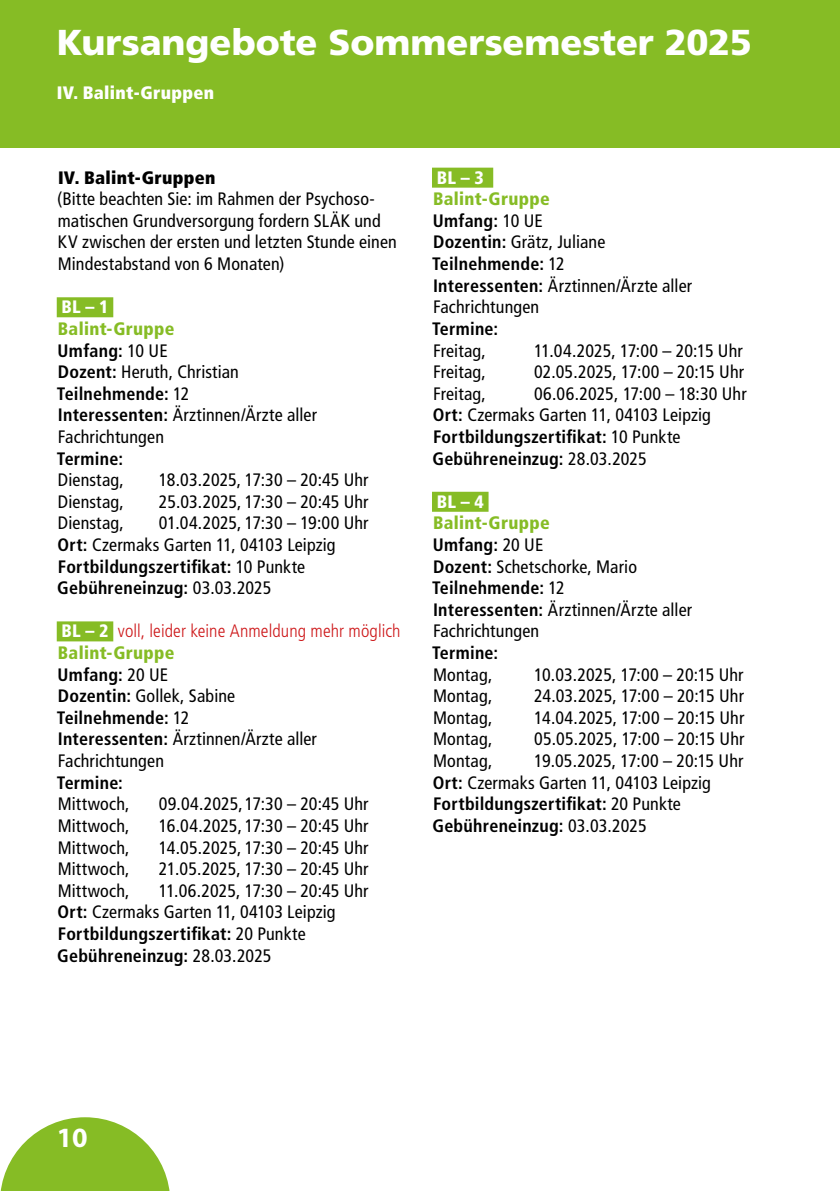
<style>
.page{position:relative;width:840px;height:1191px;background:#fff}
.page>*{position:absolute;margin:0;border:0;box-sizing:border-box;transform-origin:0 0}
.t1{font:900 36px "Frutiger LT Std";color:#fff}
.t2{font:700 28px "Myriad Pro";color:#fff}
.t3{font:condensed 18px/21.6px "Frutiger LT Std";letter-spacing:.005em;color:#000}
.t4{font:700 condensed 18px "Frutiger LT Std";letter-spacing:.015em;color:#000}
.t5{font:900 condensed 18px "Frutiger LT Std";letter-spacing:.02em;color:#000}
.t6{font:900 condensed 18px "Frutiger LT Std";letter-spacing:.02em;color:#fff}
.t7{font:900 condensed 18px "Frutiger LT Std";color:#fff}
.s1{font-weight:900;color:#86bc25}
.s2{font-weight:700}
.s3{font-weight:900;color:#fff}
.s4{font-weight:300;color:#cd1719}
</style>
<div class="page">
<div style="left:0;top:0;width:839px;height:147px;background:#86bc25"></div>
<svg style="left:0;top:1117px;width:170px;height:74px"></svg>
<div style="left:57px;top:297px;width:56px;height:20px;background:#86bc25"></div>
<div style="left:57px;top:621px;width:56px;height:20px;background:#86bc25"></div>
<div style="left:432px;top:168px;width:61px;height:20px;background:#86bc25"></div>
<div style="left:432px;top:492px;width:56px;height:20px;background:#86bc25"></div>
<h1 class="t1" style="left:57px;top:21px;width:696px">Kursangebote Sommersemester 2025</h1>
<p class="t6" style="left:57px;top:81px;width:159px">IV. Balint-Gruppen</p>
<p class="t5" style="left:58px;top:166px;width:159px">IV. Balint-Gruppen</p>
<p class="t3" style="left:57px;top:188px;width:341px">(Bitte beachten Sie: im Rahmen der Psychoso&shy;matischen Grundversorgung fordern SLÄK und KV zwischen der ersten und letzten Stunde einen Mindestabstand von 6 Monaten)</p>
<p class="t7" style="left:61px;top:296px;width:49px">BL – 1</p>
<p class="t3" style="left:57px;top:318px;width:261px"><span class="s1">Balint-Gruppe<br></span><span class="s2">Umfang:</span> 10 UE<br><span class="s2">Dozent:</span> Heruth, Christian<br><span class="s2">Teilnehmende:</span> 12<br><span class="s2">Interessenten:</span> Ärztinnen/Ärzte aller<br>Fachrichtungen</p>
<p class="t4" style="left:57px;top:447px;width:68px">Termine:</p>
<p class="t3" style="left:58px;top:469px;width:67px">Dienstag,</p>
<p class="t3" style="left:159px;top:469px;width:211px">18.03.2025, 17:30 – 20:45 Uhr</p>
<p class="t3" style="left:58px;top:491px;width:67px">Dienstag,</p>
<p class="t3" style="left:159px;top:491px;width:211px">25.03.2025, 17:30 – 20:45 Uhr</p>
<p class="t3" style="left:58px;top:512px;width:67px">Dienstag,</p>
<p class="t3" style="left:57px;top:512px;width:313px;text-indent:102px">01.04.2025, 17:30 – 19:00 Uhr <span class="s2">Ort:</span> Czermaks Garten 11, 04103 Leipzig <span class="s2">Fortbildungszertifikat:</span> 10 Punkte <span class="s2">Gebühreneinzug:</span> 03.03.2025</p>
<p class="t3" style="left:57px;top:620px;width:345px"><span class="s3">BL – 2</span> <span class="s4">voll, leider keine Anmeldung mehr möglich<br></span><span class="s1">Balint-Gruppe<br></span><span class="s2">Umfang:</span> 20 UE<br><span class="s2">Dozentin:</span> Gollek, Sabine<br><span class="s2">Teilnehmende:</span> 12<br><span class="s2">Interessenten:</span> Ärztinnen/Ärzte aller<br>Fachrichtungen</p>
<p class="t4" style="left:57px;top:771px;width:68px">Termine:</p>
<p class="t3" style="left:58px;top:793px;width:73px">Mittwoch,</p>
<p class="t3" style="left:159px;top:793px;width:211px">09.04.2025,17:30 – 20:45 Uhr</p>
<p class="t3" style="left:58px;top:815px;width:73px">Mittwoch,</p>
<p class="t3" style="left:159px;top:815px;width:211px">16.04.2025, 17:30 – 20:45 Uhr</p>
<p class="t3" style="left:58px;top:836px;width:73px">Mittwoch,</p>
<p class="t3" style="left:159px;top:836px;width:211px">14.05.2025, 17:30 – 20:45 Uhr</p>
<p class="t3" style="left:58px;top:858px;width:73px">Mittwoch,</p>
<p class="t3" style="left:159px;top:858px;width:211px">21.05.2025, 17:30 – 20:45 Uhr</p>
<p class="t3" style="left:58px;top:879px;width:73px">Mittwoch,</p>
<p class="t3" style="left:57px;top:879px;width:313px;text-indent:102px">11.06.2025, 17:30 – 20:45 Uhr <span class="s2">Ort:</span> Czermaks Garten 11, 04103 Leipzig <span class="s2">Fortbildungszertifikat:</span> 20 Punkte <span class="s2">Gebühreneinzug:</span> 28.03.2025</p>
<p class="t7" style="left:436px;top:166px;width:49px">BL – 3</p>
<p class="t3" style="left:432px;top:188px;width:261px"><span class="s1">Balint-Gruppe<br></span><span class="s2">Umfang:</span> 10 UE<br><span class="s2">Dozentin:</span> Grätz, Juliane<br><span class="s2">Teilnehmende:</span> 12<br><span class="s2">Interessenten:</span> Ärztinnen/Ärzte aller<br>Fachrichtungen</p>
<p class="t4" style="left:432px;top:318px;width:68px">Termine:</p>
<p class="t3" style="left:433px;top:339px;width:54px">Freitag,</p>
<p class="t3" style="left:534px;top:339px;width:210px">11.04.2025, 17:00 – 20:15 Uhr</p>
<p class="t3" style="left:433px;top:361px;width:54px">Freitag,</p>
<p class="t3" style="left:534px;top:361px;width:211px">02.05.2025, 17:00 – 20:15 Uhr</p>
<p class="t3" style="left:433px;top:383px;width:54px">Freitag,</p>
<p class="t3" style="left:432px;top:383px;width:315px;text-indent:102px">06.06.2025, 17:00 – 18:30 Uhr <span class="s2">Ort:</span> Czermaks Garten 11, 04103 Leipzig <span class="s2">Fortbildungszertifikat:</span> 10 Punkte <span class="s2">Gebühreneinzug:</span> 28.03.2025</p>
<p class="t7" style="left:436px;top:490px;width:49px">BL – 4</p>
<p class="t3" style="left:432px;top:512px;width:261px"><span class="s1">Balint-Gruppe<br></span><span class="s2">Umfang:</span> 20 UE<br><span class="s2">Dozent:</span> Schetschorke, Mario<br><span class="s2">Teilnehmende:</span> 12<br><span class="s2">Interessenten:</span> Ärztinnen/Ärzte aller<br>Fachrichtungen</p>
<p class="t4" style="left:432px;top:642px;width:68px">Termine:</p>
<p class="t3" style="left:433px;top:663px;width:61px">Montag,</p>
<p class="t3" style="left:534px;top:663px;width:211px">10.03.2025, 17:00 – 20:15 Uhr</p>
<p class="t3" style="left:433px;top:685px;width:61px">Montag,</p>
<p class="t3" style="left:534px;top:685px;width:211px">24.03.2025, 17:00 – 20:15 Uhr</p>
<p class="t3" style="left:433px;top:707px;width:61px">Montag,</p>
<p class="t3" style="left:534px;top:707px;width:211px">14.04.2025, 17:00 – 20:15 Uhr</p>
<p class="t3" style="left:433px;top:728px;width:61px">Montag,</p>
<p class="t3" style="left:534px;top:728px;width:212px">05.05.2025, 17:00 – 20:15 Uhr</p>
<p class="t3" style="left:433px;top:750px;width:61px">Montag,</p>
<p class="t3" style="left:432px;top:750px;width:312px;text-indent:102px">19.05.2025, 17:00 – 20:15 Uhr <span class="s2">Ort:</span> Czermaks Garten 11, 04103 Leipzig <span class="s2">Fortbildungszertifikat:</span> 20 Punkte <span class="s2">Gebühreneinzug:</span> 03.03.2025</p>
<h2 class="t2" style="left:57px;top:1119px;width:33px">10</h2>
</div>
